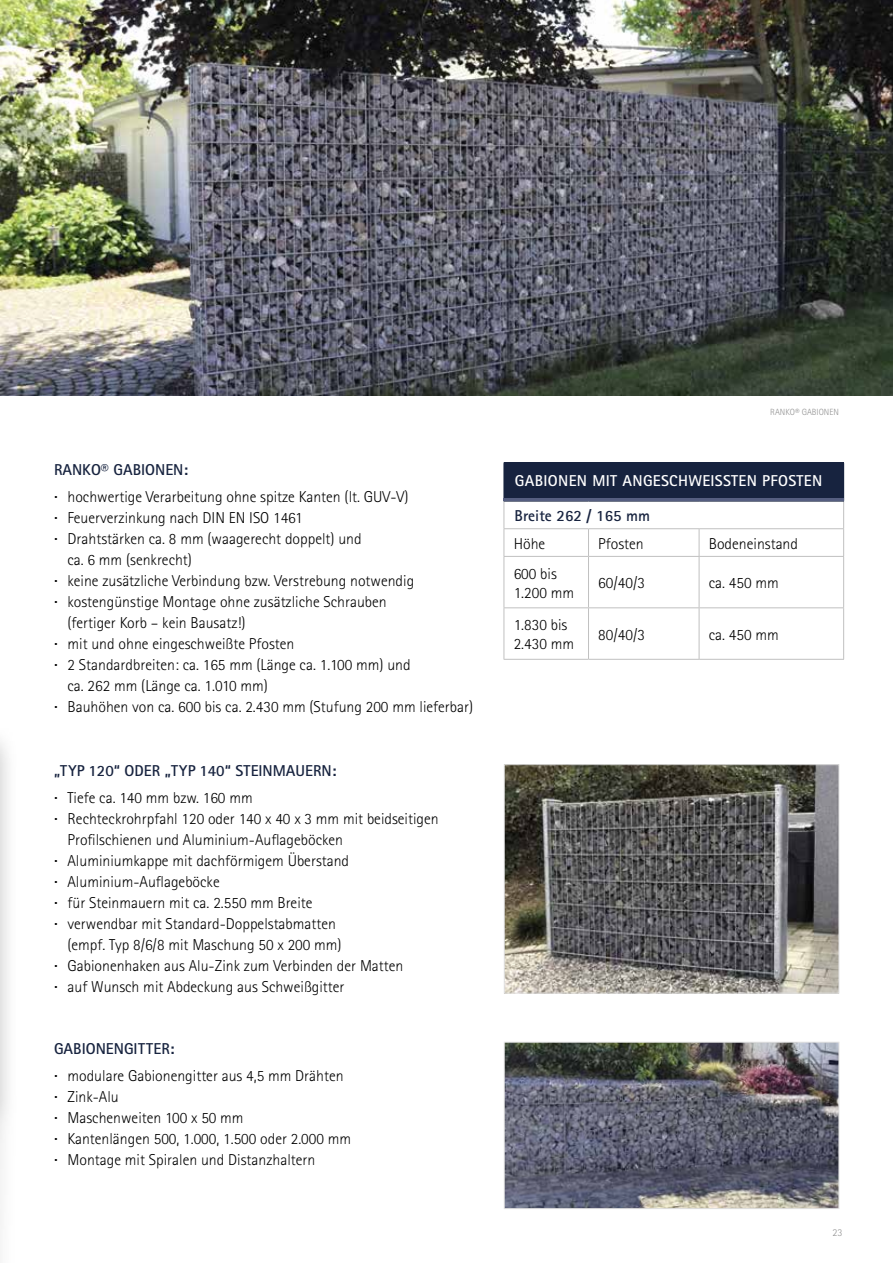
<style>
.page{position:relative;width:893px;height:1263px;background:#fff}
.page>*{position:absolute;margin:0;border:0;box-sizing:border-box;transform-origin:0 0}
.t1{font:300 15.75px/21px "Rotis Sans Serif";color:#000}
.t2{font:700 15.75px/27px "Rotis Sans Serif";color:#17233f}
.t3{font:700 15.75px "Rotis Sans Serif";letter-spacing:.02em;color:#fff}
.t4{font:300 10.5px "Rotis Sans Serif";color:#939393}
.t5{font:300 9px "Rotis Sans Serif";color:#939393}
.s1{font-weight:700;color:#17233f}
.s2{font-weight:800}
.s3{font-weight:800;color:#000}
.s4{font-weight:300;color:#000}
</style>
<div class="page">
<img style="left:0;top:0;width:893px;height:395px">
<img style="left:506px;top:766px;width:331px;height:225px">
<div style="left:504px;top:764px;width:335px;height:229px;border:1px solid #e0e0e0"></div>
<img style="left:506px;top:1044px;width:331px;height:163px">
<div style="left:504px;top:1042px;width:335px;height:167px;border:1px solid #e0e0e0"></div>
<div style="left:0;top:577px;width:19px;height:686px;background:#000;opacity:.35"></div>
<div style="left:504px;top:463px;width:340px;height:38px;background:#17233f"></div>
<hr style="left:504px;top:528px;width:84px;height:1px;background:#c0c0c0">
<hr style="left:588px;top:528px;width:111px;height:1px;background:#c0c0c0">
<hr style="left:699px;top:528px;width:145px;height:1px;background:#c0c0c0">
<hr style="left:504px;top:556px;width:84px;height:1px;background:#c0c0c0">
<hr style="left:588px;top:556px;width:111px;height:1px;background:#c0c0c0">
<hr style="left:699px;top:556px;width:145px;height:1px;background:#c0c0c0">
<hr style="left:504px;top:607px;width:84px;height:1px;background:#c0c0c0">
<hr style="left:588px;top:607px;width:111px;height:1px;background:#c0c0c0">
<hr style="left:699px;top:607px;width:145px;height:1px;background:#c0c0c0">
<hr style="left:504px;top:659px;width:84px;height:1px;background:#c0c0c0">
<hr style="left:588px;top:659px;width:111px;height:1px;background:#c0c0c0">
<hr style="left:699px;top:659px;width:145px;height:1px;background:#c0c0c0">
<svg style="left:504px;top:502px;width:1px;height:54px"></svg>
<svg style="left:588px;top:529px;width:1px;height:27px"></svg>
<svg style="left:699px;top:529px;width:1px;height:27px"></svg>
<svg style="left:843px;top:502px;width:1px;height:54px"></svg>
<hr style="left:504px;top:557px;width:1px;height:50px;background:#c0c0c0">
<hr style="left:588px;top:557px;width:1px;height:50px;background:#c0c0c0">
<hr style="left:699px;top:557px;width:1px;height:50px;background:#c0c0c0">
<hr style="left:843px;top:557px;width:1px;height:50px;background:#c0c0c0">
<hr style="left:504px;top:608px;width:1px;height:51px;background:#c0c0c0">
<hr style="left:588px;top:608px;width:1px;height:51px;background:#c0c0c0">
<hr style="left:699px;top:608px;width:1px;height:51px;background:#c0c0c0">
<hr style="left:843px;top:608px;width:1px;height:51px;background:#c0c0c0">
<hr style="left:504px;top:462px;width:84px;height:1px;background:#17233f">
<hr style="left:588px;top:462px;width:111px;height:1px;background:#17233f">
<hr style="left:699px;top:462px;width:145px;height:1px;background:#17233f">
<hr style="left:504px;top:501px;width:84px;height:1px;background:#17233f">
<hr style="left:588px;top:501px;width:111px;height:1px;background:#17233f">
<hr style="left:699px;top:501px;width:145px;height:1px;background:#17233f">
<hr style="left:504px;top:498px;width:340px;height:3px;background:#555e80">
<p class="t1" style="left:54px;top:456px;width:356px;line-height:27px"><span class="s1">RANKO® GABIONEN:<br></span><span class="s2">·</span> hochwertige Verarbeitung ohne spitze Kanten (lt. GUV-V)</p>
<p class="t1" style="left:54px;top:507px;width:250px"><span class="s2">·</span> Feuerverzinkung nach DIN EN ISO 1461</p>
<p class="t1" style="left:54px;top:528px;width:309px"><span class="s2">·</span> Drahtstärken ca. 8 mm (waagerecht doppelt) und</p>
<p class="t1" style="left:67px;top:549px;width:126px">ca. 6 mm (senkrecht)</p>
<p class="t1" style="left:54px;top:570px;width:362px"><span class="s2">·</span> keine zusätzliche Verbindung bzw. Verstrebung notwendig</p>
<p class="t1" style="left:54px;top:591px;width:334px"><span class="s2">·</span> kostengünstige Montage ohne zusätzliche Schrauben</p>
<p class="t1" style="left:67px;top:612px;width:180px">(fertiger Korb – kein Bausatz!)</p>
<p class="t1" style="left:54px;top:633px;width:242px"><span class="s2">·</span> mit und ohne eingeschweißte Pfosten</p>
<p class="t1" style="left:54px;top:654px;width:358px"><span class="s2">·</span> 2 Standardbreiten: ca. 165 mm (Länge ca. 1.100 mm) und</p>
<p class="t1" style="left:67px;top:675px;width:202px">ca. 262 mm (Länge ca. 1.010 mm)</p>
<p class="t1" style="left:54px;top:696px;width:421px"><span class="s2">·</span> Bauhöhen von ca. 600 bis ca. 2.430 mm (Stufung 200 mm lieferbar)</p>
<p class="t2" style="left:54px;top:756px;width:284px">„TYP 120“ ODER „TYP 140“ STEINMAUERN: <span class="s3">·</span> <span class="s4">Tiefe ca. 140 mm bzw. 160 mm</span></p>
<p class="t1" style="left:54px;top:808px;width:386px"><span class="s2">·</span> Rechteckrohrpfahl 120 oder 140 x 40 x 3 mm mit beidseitigen</p>
<p class="t1" style="left:67px;top:829px;width:277px">Profilschienen und Aluminium-Auflageböcken</p>
<p class="t1" style="left:54px;top:850px;width:297px"><span class="s2">·</span> Aluminiumkappe mit dachförmigem Überstand</p>
<p class="t1" style="left:54px;top:871px;width:167px"><span class="s2">·</span> Aluminium-Auflageböcke</p>
<p class="t1" style="left:54px;top:892px;width:260px"><span class="s2">·</span> für Steinmauern mit ca. 2.550 mm Breite</p>
<p class="t1" style="left:54px;top:913px;width:284px"><span class="s2">·</span> verwendbar mit Standard-Doppelstabmatten</p>
<p class="t1" style="left:67px;top:934px;width:276px">(empf. Typ 8/6/8 mit Maschung 50 x 200 mm)</p>
<p class="t1" style="left:54px;top:955px;width:351px"><span class="s2">·</span> Gabionenhaken aus Alu-Zink zum Verbinden der Matten</p>
<p class="t1" style="left:54px;top:976px;width:292px"><span class="s2">·</span> auf Wunsch mit Abdeckung aus Schweißgitter</p>
<p class="t1" style="left:54px;top:1035px;width:291px;line-height:27px"><span class="s1">GABIONENGITTER:<br></span><span class="s2">·</span> modulare Gabionengitter aus 4,5 mm Drähten</p>
<p class="t1" style="left:54px;top:1086px;width:299px"><span class="s2">·</span> Zink-Alu<br><span class="s2">·</span> Maschenweiten 100 x 50 mm<br><span class="s2">·</span> Kantenlängen 500, 1.000, 1.500 oder 2.000 mm <span class="s2">·</span> Montage mit Spiralen und Distanzhaltern</p>
<p class="t5" style="left:770px;top:407px;width:70px">RANKO® GABIONEN</p>
<p class="t3" style="left:515px;top:471px;width:309px">GABIONEN MIT ANGESCHWEISSTEN PFOSTEN</p>
<p class="t2" style="left:515px;top:502px;width:137px">Breite 262 / 165 mm</p>
<p class="t1" style="left:514px;top:533px;width:33px">Höhe</p>
<p class="t1" style="left:598px;top:533px;width:47px">Pfosten</p>
<p class="t1" style="left:709px;top:533px;width:91px">Bodeneinstand</p>
<p class="t1" style="left:514px;top:564px;width:62px;line-height:18.9px">600 bis<br>1.200 mm</p>
<p class="t1" style="left:598px;top:572px;width:48px">60/40/3</p>
<p class="t1" style="left:709px;top:572px;width:71px">ca. 450 mm</p>
<p class="t1" style="left:514px;top:615px;width:62px;line-height:18.9px">1.830 bis<br>2.430 mm</p>
<p class="t1" style="left:598px;top:624px;width:48px">80/40/3</p>
<p class="t1" style="left:709px;top:624px;width:71px">ca. 450 mm</p>
<p class="t4" style="left:832px;top:1226px;width:12px">23</p>
</div>
